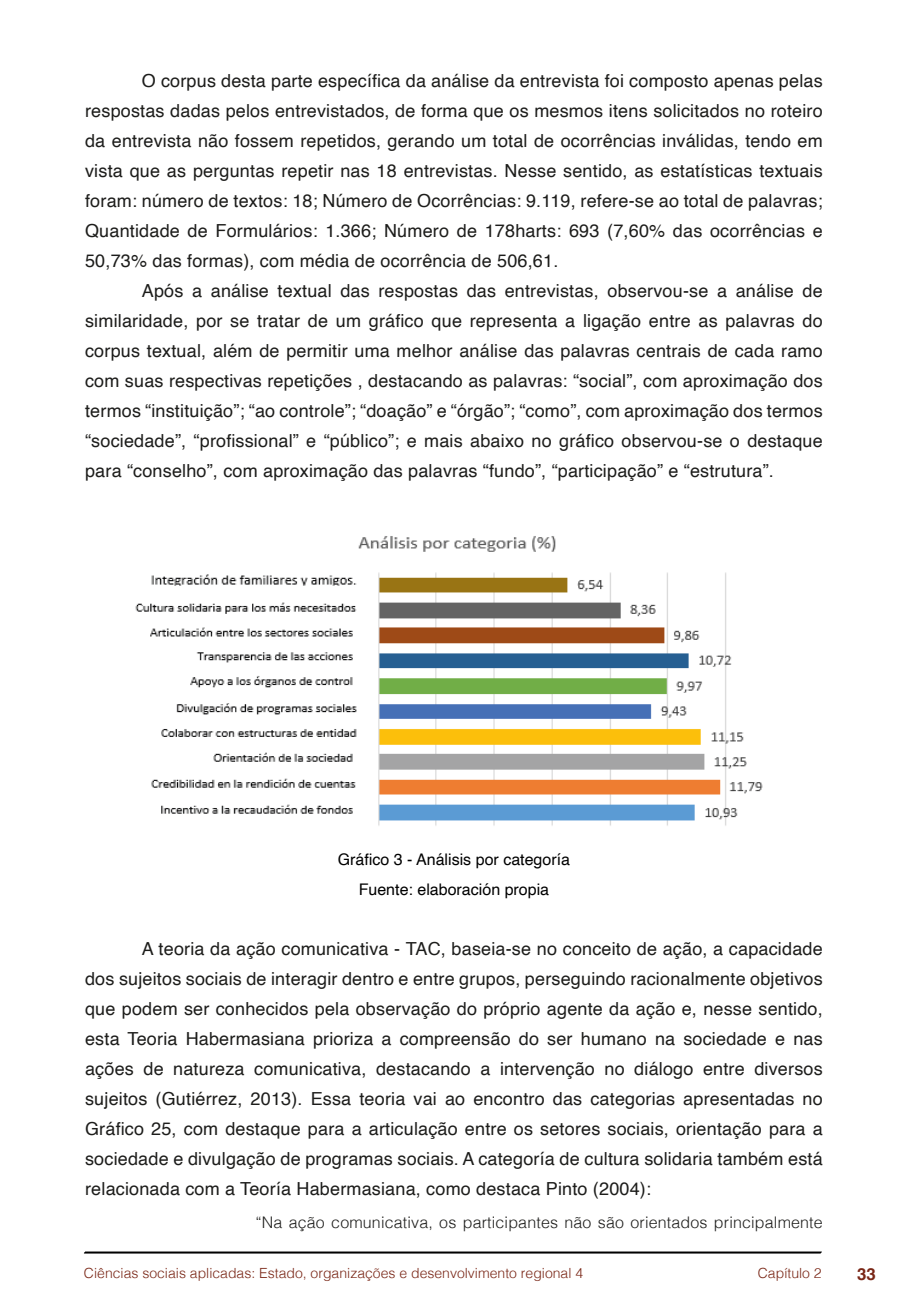
<style>
.page{position:relative;width:908px;height:1304px;background:#fff}
.page>*{position:absolute;margin:0;border:0;box-sizing:border-box;transform-origin:0 0}
.t1{font:18px/30px "Helvetica";letter-spacing:.01em;color:#1d1d1b;text-align:justify}
.t2{font:700 16.8px "Helvetica";color:#7a2717}
.t3{font:300 16px "Helvetica";letter-spacing:.01em;color:#1d1d1b}
.t4{font:16px/30.6px "Helvetica";color:#000;text-align:center}
.t5{font:300 14px "Helvetica";color:#7a2717}
</style>
<div class="page">
<svg style="left:84px;top:1251px;width:737px;height:3px;background:#515151"></svg>
<img style="left:135px;top:536px;width:628px;height:290px">
<p class="t1" style="left:85px;top:66px;width:738px;text-indent:57px">O corpus desta parte específica da análise da entrevista foi composto apenas pelas respostas dadas pelos entrevistados, de forma que os mesmos itens solicitados no roteiro da entrevista não fossem repetidos, gerando um total de ocorrências inválidas, tendo em vista que as perguntas repetir nas 18 entrevistas. Nesse sentido, as estatísticas textuais foram: número de textos: 18; Número de Ocorrências: 9.119, refere-se ao total de palavras; Quantidade de Formulários: 1.366; Número de 178harts: 693 (7,60% das ocorrências e 50,73% das formas), com média de ocorrência de 506,61.</p>
<p class="t1" style="left:85px;top:276px;width:738px;text-indent:57px">Após a análise textual das respostas das entrevistas, observou-se a análise de similaridade, por se tratar de um gráfico que representa a ligação entre as palavras do corpus textual, além de permitir uma melhor análise das palavras centrais de cada ramo com suas respectivas repetições , destacando as palavras: “social”, com aproximação dos termos “instituição”; “ao controle”; “doação” e “órgão”; “como”, com aproximação dos termos “sociedade”, “profissional” e “público”; e mais abaixo no gráfico observou-se o destaque para “conselho”, com aproximação das palavras “fundo”, “participação” e “estrutura”.</p>
<p class="t4" style="left:337px;top:844px;width:234px">Gráfico 3 - Análisis por categoría<br>Fuente: elaboración propia</p>
<p class="t1" style="left:85px;top:934px;width:738px;text-indent:57px">A teoria da ação comunicativa - TAC, baseia-se no conceito de ação, a capacidade dos sujeitos sociais de interagir dentro e entre grupos, perseguindo racionalmente objetivos que podem ser conhecidos pela observação do próprio agente da ação e, nesse sentido, esta Teoria Habermasiana prioriza a compreensão do ser humano na sociedade e nas ações de natureza comunicativa, destacando a intervenção no diálogo entre diversos sujeitos (Gutiérrez, 2013). Essa teoria vai ao encontro das categorias apresentadas no Gráfico 25, com destaque para a articulação entre os setores sociais, orientação para a sociedade e divulgação de programas sociais. A categoría de cultura solidaria também está relacionada com a Teoría Habermasiana, como destaca Pinto (2004):</p>
<p class="t3" style="left:255px;top:1209px;width:568px">“Na ação comunicativa, os participantes não são orientados principalmente</p>
<p class="t5" style="left:84px;top:1261px;width:500px">Ciências sociais aplicadas: Estado, organizações e desenvolvimento regional 4</p>
<p class="t5" style="left:757px;top:1261px;width:65px">Capítulo 2</p>
<p class="t2" style="left:856px;top:1264px;width:20px">33</p>
</div>
